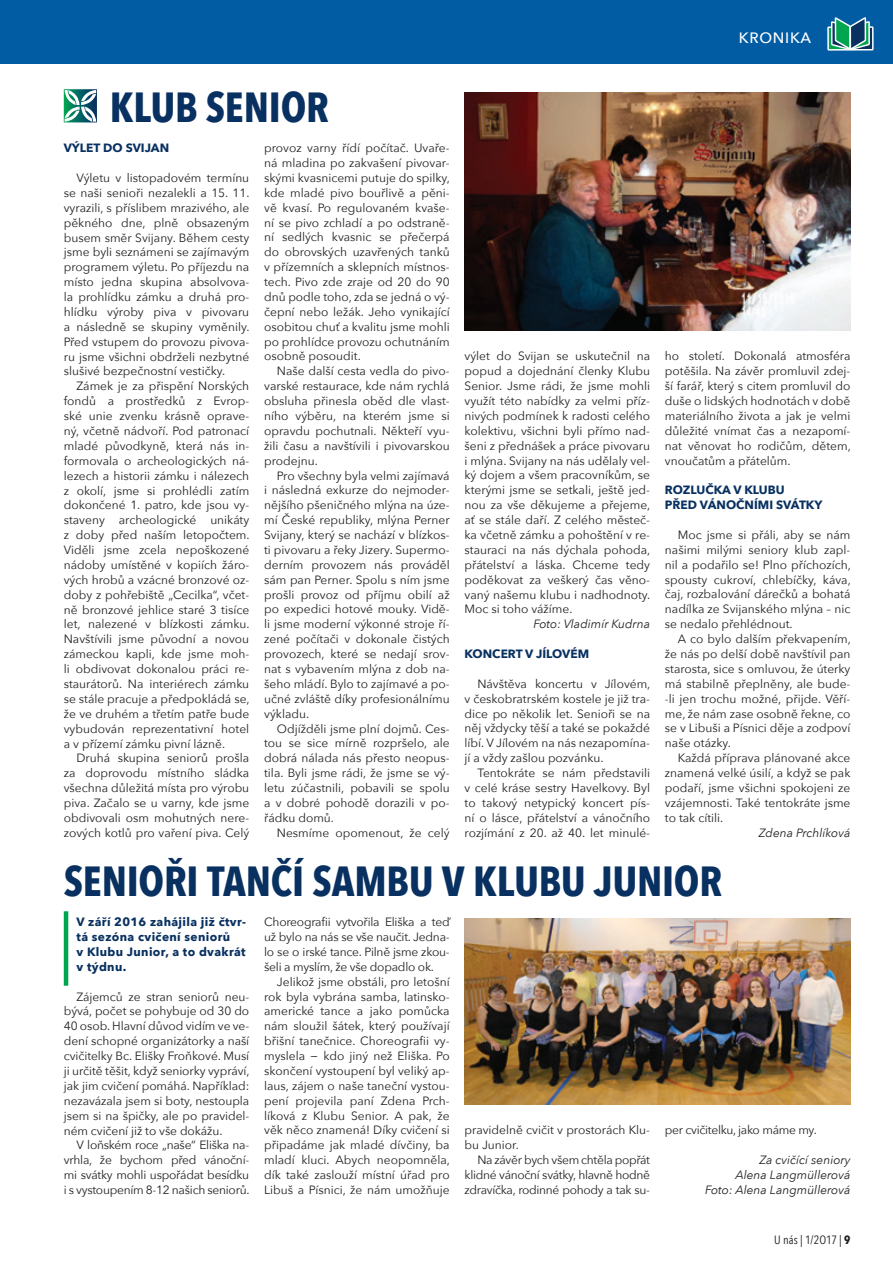
<style>
.page{position:relative;width:893px;height:1263px;background:#fff}
.page>*{position:absolute;margin:0;border:0;box-sizing:border-box;transform-origin:0 0}
.t1{font:700 42px "Avenir Next Condensed";letter-spacing:-.005em;color:#083060}
.t2{font:500 15px "Avenir Next";letter-spacing:.05em;color:#fff}
.t3{font:12px/14.9px "Avenir Next";color:#231f20;text-align:justify}
.t4{font:italic 12px/14.9px "Avenir Next";color:#231f20;text-align:right}
.t5{font:700 12px/14.9px "Avenir Next";letter-spacing:.03em;color:#083060}
.t6{font:700 12px/14.9px "Avenir Next";color:#083060}
.t7{font:12px "Avenir Next";letter-spacing:-.025em;color:#231f20}
.t8{font:12px "Avenir Next Condensed";color:#231f20}
.s1{font-weight:700}
</style>
<div class="page">
<div style="left:0;top:0;width:893px;height:64px;background:#015ca3"></div>
<div style="left:827px;top:26px;width:24px;height:25px;border:2px solid #fff"></div>
<div style="left:849px;top:26px;width:25px;height:25px;border:2px solid #fff"></div>
<svg style="left:830px;top:17px;width:41px;height:314px"></svg>
<svg style="left:64px;top:89px;width:33px;height:33px"></svg>
<hr style="left:64px;top:911px;width:4px;height:75px;background:#00a54f">
<img style="left:465px;top:918px;width:385px;height:187px">
<img style="left:465px;top:93px;width:385px;height:238px">
<p class="t2" style="left:739px;top:25px;width:74px">KRONIKA</p>
<h1 class="t1" style="left:110px;top:82px;width:221px">KLUB SENIOR</h1>
<p class="t6" style="left:64px;top:140px;width:107px">VÝLET DO SVIJAN</p>
<p class="t3" style="left:64px;top:170px;width:187px;text-indent:13px">Výletu v listopadovém termínu se naši senioři nezalekli a 15. 11. vyrazili, s příslibem mrazivého, ale pěkného dne, plně obsazeným busem směr Svijany. Během cesty jsme byli seznámeni se zajímavým programem výletu. Po příjezdu na místo jedna skupina absolvova&shy;la prohlídku zámku a druhá pro&shy;hlídku výroby piva v pivovaru a následně se skupiny vyměnily.<br>Před vstupem do provozu pivova&shy;ru jsme všichni obdrželi nezbytné slušivé bezpečnostní vestičky.</p>
<p class="t3" style="left:64px;top:378px;width:187px;text-indent:13px">Zámek je za přispění Norských fondů a prostředků z Evrop&shy;ské unie zvenku krásně oprave&shy;ný, včetně nádvoří. Pod patronací mladé původkyně, která nás in&shy;formovala o archeologických ná&shy;lezech a historii zámku i nálezech z okolí, jsme si prohlédli zatím dokončené 1. patro, kde jsou vy&shy;staveny archeologické unikáty z doby před naším letopočtem.<br>Viděli jsme zcela nepoškozené nádoby umístěné v kopiích žáro&shy;vých hrobů a vzácné bronzové oz&shy;doby z pohřebiště „Cecilka“, včet&shy;ně bronzové jehlice staré 3 tisíce let, nalezené v blízkosti zámku.<br>Navštívili jsme původní a novou zámeckou kapli, kde jsme moh&shy;li obdivovat dokonalou práci re&shy;staurátorů. Na interiérech zámku se stále pracuje a předpokládá se, že ve druhém a třetím patře bude vybudován reprezentativní hotel a v přízemí zámku pivní lázně.</p>
<p class="t3" style="left:64px;top:750px;width:187px;text-indent:13px">Druhá skupina seniorů prošla za doprovodu místního sládka všechna důležitá místa pro výrobu piva. Začalo se u varny, kde jsme obdivovali osm mohutných nere&shy;zových kotlů pro vaření piva. Celý</p>
<p class="t3" style="left:264px;top:140px;width:187px">provoz varny řídí počítač. Uvaře&shy;ná mladina po zakvašení pivovar&shy;skými kvasnicemi putuje do spilky, kde mladé pivo bouřlivě a pěni&shy;vě kvasí. Po regulovaném kvaše&shy;ní se pivo zchladí a po odstraně&shy;ní sedlých kvasnic se přečerpá do obrovských uzavřených tanků v přízemních a sklepních místnos&shy;tech. Pivo zde zraje od 20 do 90 dnů podle toho, zda se jedná o vý&shy;čepní nebo ležák. Jeho vynikající osobitou chuť a kvalitu jsme mohli po prohlídce provozu ochutnáním osobně posoudit.</p>
<p class="t3" style="left:264px;top:363px;width:187px;text-indent:13px">Naše další cesta vedla do pivo&shy;varské restaurace, kde nám rychlá obsluha přinesla oběd dle vlast&shy;ního výběru, na kterém jsme si opravdu pochutnali. Někteří vyu&shy;žili času a navštívili i pivovarskou prodejnu.</p>
<p class="t3" style="left:264px;top:467px;width:187px;text-indent:13px">Pro všechny byla velmi zajímavá i následná exkurze do nejmoder&shy;nějšího pšeničného mlýna na úze&shy;mí České republiky, mlýna Perner Svijany, který se nachází v blízkos&shy;ti pivovaru a řeky Jizery. Supermo&shy;derním provozem nás prováděl sám pan Perner. Spolu s ním jsme prošli provoz od příjmu obilí až po expedici hotové mouky. Vidě&shy;li jsme moderní výkonné stroje ří&shy;zené počítači v dokonale čistých provozech, které se nedají srov&shy;nat s vybavením mlýna z dob na&shy;šeho mládí. Bylo to zajímavé a po&shy;učné zvláště díky profesionálnímu výkladu.</p>
<p class="t3" style="left:264px;top:720px;width:187px;text-indent:13px">Odjížděli jsme plní dojmů. Ces&shy;tou se sice mírně rozpršelo, ale dobrá nálada nás přesto neopus&shy;tila. Byli jsme rádi, že jsme se vý&shy;letu zúčastnili, pobavili se spolu a v dobré pohodě dorazili v po&shy;řádku domů.</p>
<p class="t3" style="left:277px;top:824px;width:174px">Nesmíme opomenout, že celý</p>
<p class="t3" style="left:465px;top:348px;width:187px">výlet do Svijan se uskutečnil na popud a dojednání členky Klubu Senior. Jsme rádi, že jsme mohli využít této nabídky za velmi příz&shy;nivých podmínek k radosti celého kolektivu, všichni byli přímo nad&shy;šeni z přednášek a práce pivovaru i mlýna. Svijany na nás udělaly vel&shy;ký dojem a všem pracovníkům, se kterými jsme se setkali, ještě jed&shy;nou za vše děkujeme a přejeme, ať se stále daří. Z celého městeč&shy;ka včetně zámku a pohoštění v re&shy;stauraci na nás dýchala pohoda, přátelství a láska. Chceme tedy poděkovat za veškerý čas věno&shy;vaný našemu klubu i nadhodnoty.<br>Moc si toho vážíme.</p>
<p class="t4" style="left:533px;top:616px;width:118px">Foto: Vladimír Kudrna</p>
<p class="t6" style="left:465px;top:646px;width:126px">KONCERT V JÍLOVÉM</p>
<p class="t3" style="left:465px;top:676px;width:187px;text-indent:13px">Návštěva koncertu v Jílovém, v českobratrském kostele je již tra&shy;dice po několik let. Senioři se na něj vždycky těší a také se pokaždé líbí. V Jílovém na nás nezapomína&shy;jí a vždy zašlou pozvánku.</p>
<p class="t3" style="left:465px;top:765px;width:187px;text-indent:13px">Tentokráte se nám představili v celé kráse sestry Havelkovy. Byl to takový netypický koncert pís&shy;ní o lásce, přátelství a vánočního rozjímání z 20. až 40. let minulé-</p>
<p class="t3" style="left:665px;top:348px;width:187px">ho století. Dokonalá atmosféra potěšila. Na závěr promluvil zdej&shy;ší farář, který s citem promluvil do duše o lidských hodnotách v době materiálního života a jak je velmi důležité vnímat čas a nezapomí&shy;nat věnovat ho rodičům, dětem, vnoučatům a přátelům.</p>
<p class="t6" style="left:665px;top:482px;width:159px">ROZLUČKA V KLUBU<br>PŘED VÁNOČNÍMI SVÁTKY</p>
<p class="t3" style="left:665px;top:527px;width:187px;text-indent:13px">Moc jsme si přáli, aby se nám našimi milými seniory klub zapl&shy;nil a podařilo se! Plno příchozích, spousty cukroví, chlebíčky, káva, čaj, rozbalování dárečků a bohatá nadílka ze Svijanského mlýna – nic se nedalo přehlédnout.</p>
<p class="t3" style="left:665px;top:631px;width:187px;text-indent:13px">A co bylo dalším překvapením, že nás po delší době navštívil pan starosta, sice s omluvou, že úterky má stabilně přeplněny, ale bude--li jen trochu možné, přijde. Věří&shy;me, že nám zase osobně řekne, co se v Libuši a Písnici děje a zodpoví naše otázky.</p>
<p class="t3" style="left:665px;top:750px;width:187px;text-indent:13px">Každá příprava plánované akce znamená velké úsilí, a když se pak podaří, jsme všichni spokojeni ze vzájemnosti. Také tentokráte jsme to tak cítili.</p>
<p class="t4" style="left:759px;top:824px;width:93px">Zdena Prchlíková</p>
<h1 class="t1" style="left:64px;top:856px;width:660px">SENIOŘI TANČÍ SAMBU V KLUBU JUNIOR</h1>
<p class="t5" style="left:77px;top:914px;width:171px">V září 2016 zahájila již čtvr&shy;tá sezóna cvičení seniorů<br>v Klubu Junior, a to dvakrát v týdnu.</p>
<p class="t3" style="left:64px;top:988px;width:187px;text-indent:13px">Zájemců ze stran seniorů neu&shy;bývá, počet se pohybuje od 30 do 40 osob. Hlavní důvod vidím ve ve&shy;dení schopné organizátorky a naší cvičitelky Bc. Elišky Froňkové. Musí ji určitě těšit, když seniorky vypráví, jak jim cvičení pomáhá. Například: nezavázala jsem si boty, nestoupla jsem si na špičky, ale po pravidel&shy;ném cvičení již to vše dokážu.</p>
<p class="t3" style="left:64px;top:1137px;width:187px;text-indent:13px">V loňském roce „naše“ Eliška na&shy;vrhla, že bychom před vánoční&shy;mi svátky mohli uspořádat besídku i s vystoupením 8-12 našich seniorů.</p>
<p class="t3" style="left:264px;top:914px;width:187px">Choreografii vytvořila Eliška a teď už bylo na nás se vše naučit. Jedna&shy;lo se o irské tance. Pilně jsme zkou&shy;šeli a myslím, že vše dopadlo ok.</p>
<p class="t3" style="left:264px;top:973px;width:187px;text-indent:13px">Jelikož jsme obstáli, pro letošní rok byla vybrána samba, latinsko&shy;americké tance a jako pomůcka nám sloužil šátek, který používají břišní tanečnice. Choreografii vy&shy;myslela − kdo jiný než Eliška. Po skončení vystoupení byl veliký ap&shy;laus, zájem o naše taneční vystou&shy;pení projevila paní Zdena Prch&shy;líková z Klubu Senior. A pak, že věk něco znamená! Díky cvičení si připadáme jak mladé dívčiny, ba mladí kluci. Abych neopomněla, dík také zaslouží místní úřad pro Libuš a Písnici, že nám umožňuje</p>
<p class="t3" style="left:465px;top:1122px;width:187px">pravidelně cvičit v prostorách Klu&shy;bu Junior.</p>
<p class="t3" style="left:465px;top:1152px;width:187px;text-indent:13px">Na závěr bych všem chtěla popřát klidné vánoční svátky, hlavně hodně zdravíčka, rodinné pohody a tak su-</p>
<p class="t7" style="left:665px;top:1120px;width:153px">per cvičitelku, jako máme my.</p>
<p class="t4" style="left:705px;top:1152px;width:147px">Za cvičící seniory<br>Alena Langmüllerová<br>Foto: Alena Langmüllerová</p>
<p class="t8" style="left:774px;top:1230px;width:78px">U nás | 1/2O17 | <span class="s1">9</span></p>
</div>
